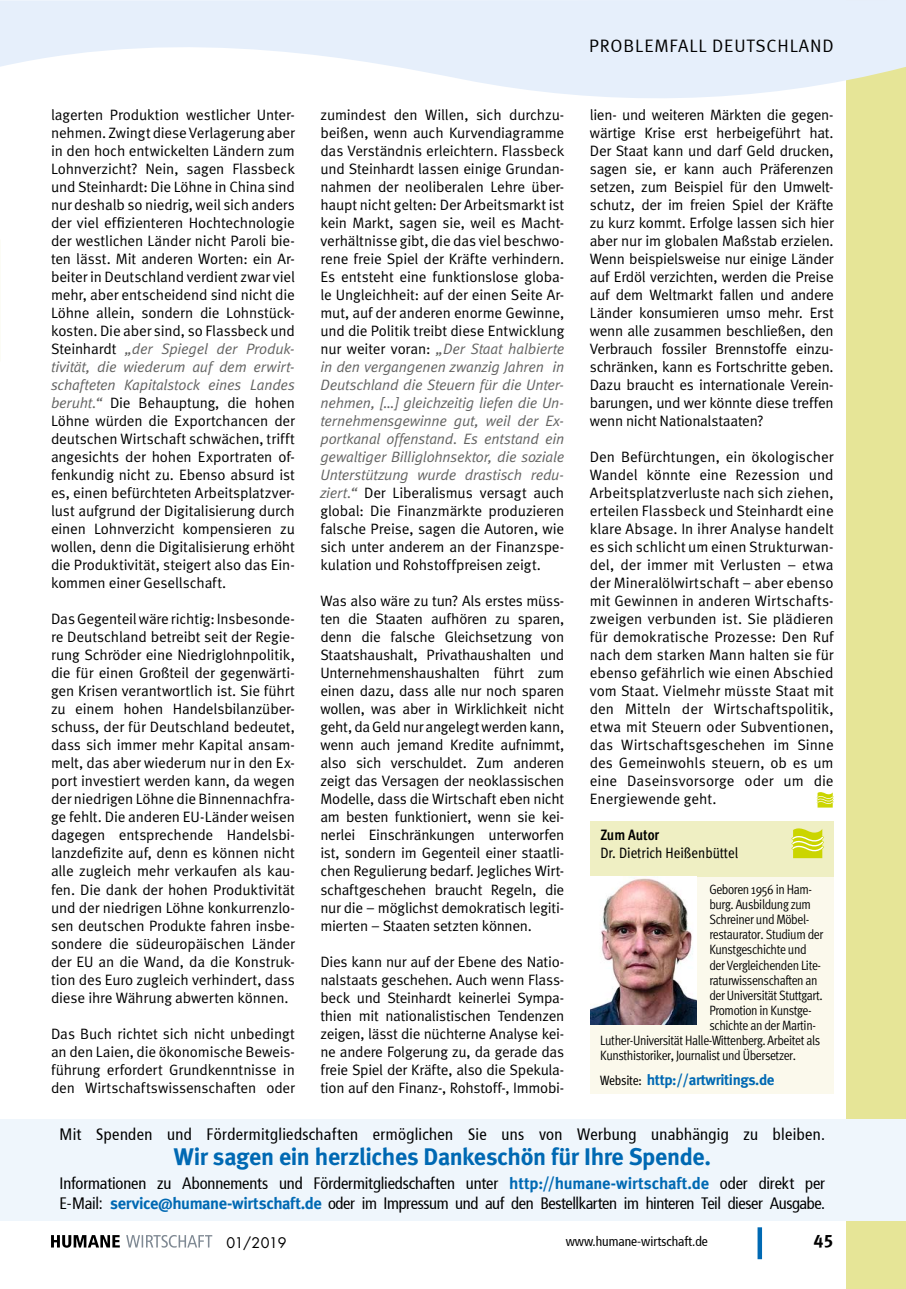
<style>
.page{position:relative;width:906px;height:1289px;background:#fff}
.page>*{position:absolute;margin:0;border:0;box-sizing:border-box;transform-origin:0 0}
.Leserbriefe{font:700 24px "Meta";letter-spacing:-.015em;color:#0069b3}
.t1{font:18px "Meta Normal LF";letter-spacing:.05em;color:#000}
.t2{font:18px "Meta Bold LF";color:#000}
.Leserbriefe-2{font:condensed 16.5px "Frutiger 57";letter-spacing:-.025em;color:#000}
.Leserbriefe-3{font:condensed 16.5px "Frutiger 57";letter-spacing:-.005em;color:#000}
.Leserbriefe-4{font:condensed 16.5px "Frutiger 57";letter-spacing:.02em;color:#000}
.Fließtext___Inital{font:15px/18px "Meta Normal";letter-spacing:-.01em;color:#000;text-align:justify}
.Meta_10-14_standard{font:700 15px "Meta";letter-spacing:-.025em;color:#0069b3}
.t3{font:15px "Meta Cond";color:#000}
.t4{font:700 15px "Meta Cond";color:#000}
.t5{font:14.25px "Futura";letter-spacing:-.025em;color:#000}
.Meta_10-14_standard-2{font:13.5px "Meta Cond Normal";letter-spacing:-.03em;color:#000}
.t6{font:condensed 13.5px "Frutiger 57";color:#000}
.s1{font-style:italic;color:#636362}
.s2{font-family:"Meta Cond";font-weight:400;font-size:13.5px;color:#000}
.s3{font-family:"Meta";font-weight:700;font-stretch:normal;color:#0069b3}
</style>
<div class="page">
<svg style="left:816px;top:792px;width:17px;height:15px"></svg>
<div style="left:590px;top:876px;width:243px;height:217px;background:#fbf9ec"></div>
<div style="left:590px;top:821px;width:243px;height:55px;background:#efefc3"></div>
<svg style="left:791px;top:828px;width:33px;height:30px"></svg>
<img style="left:590px;top:876px;width:106px;height:148px">
<div style="left:846px;top:0;width:60px;height:1288px;background:#e6e597"></div>
<div style="left:0;top:1118px;width:906px;height:102px;background:#eff6fc"></div>
<div style="left:757px;top:1227px;width:5px;height:32px;background:#0069b3"></div>
<svg style="left:51px;top:1235px;width:69px;height:12px"></svg>
<svg style="left:126px;top:1235px;width:86px;height:12px"></svg>
<svg style="left:0;top:0;width:906px;height:98px;fill:#e6effb"></svg>
<p class="Fließtext___Inital" style="left:51px;top:106px;width:245px">lagerten Produktion westlicher Unter&shy;nehmen. Zwingt diese Verlagerung aber in den hoch entwickelten Ländern zum Lohnverzicht? Nein, sagen Flassbeck und Steinhardt: Die Löhne in China sind nur deshalb so niedrig, weil sich anders der viel effizienteren Hochtechnologie der westlichen Länder nicht Paroli bie&shy;ten lässt. Mit anderen Worten: ein Ar&shy;beiter in Deutschland verdient zwar viel mehr, aber entscheidend sind nicht die Löhne allein, sondern die Lohnstück&shy;kosten. Die aber sind, so Flassbeck und Steinhardt <span class="s1">„der Spiegel der Produk&shy;tivität, die wiederum auf dem erwirt&shy;schafteten Kapitalstock eines Landes beruht.“</span> Die Behauptung, die hohen Löhne würden die Exportchancen der deutschen Wirtschaft schwächen, trifft angesichts der hohen Exportraten of&shy;fenkundig nicht zu. Ebenso absurd ist es, einen befürchteten Arbeitsplatzver&shy;lust aufgrund der Digitalisierung durch einen Lohnverzicht kompensieren zu wollen, denn die Digitalisierung erhöht die Produktivität, steigert also das Ein&shy;kommen einer Gesellschaft.</p>
<p class="Fließtext___Inital" style="left:51px;top:610px;width:245px">Das Gegenteil wäre richtig: Insbesonde&shy;re Deutschland betreibt seit der Regie&shy;rung Schröder eine Niedriglohnpolitik, die für einen Großteil der gegenwärti&shy;gen Krisen verantwortlich ist. Sie führt zu einem hohen Handelsbilanzüber&shy;schuss, der für Deutschland bedeutet, dass sich immer mehr Kapital ansam&shy;melt, das aber wiederum nur in den Ex&shy;port investiert werden kann, da wegen der niedrigen Löhne die Binnennachfra&shy;ge fehlt. Die anderen EU-Länder weisen dagegen entsprechende Handelsbi&shy;lanzdefizite auf, denn es können nicht alle zugleich mehr verkaufen als kau&shy;fen. Die dank der hohen Produktivität und der niedrigen Löhne konkurrenzlo&shy;sen deutschen Produkte fahren insbe&shy;sondere die südeuropäischen Länder der EU an die Wand, da die Konstruk&shy;tion des Euro zugleich verhindert, dass diese ihre Währung abwerten können.</p>
<p class="Fließtext___Inital" style="left:51px;top:1024px;width:245px">Das Buch richtet sich nicht unbedingt an den Laien, die ökonomische Beweis&shy;führung erfordert Grundkenntnisse in den Wirtschaftswissenschaften oder</p>
<p class="Fließtext___Inital" style="left:320px;top:106px;width:245px">zumindest den Willen, sich durchzu&shy;beißen, wenn auch Kurvendiagramme das Verständnis erleichtern. Flassbeck und Steinhardt lassen einige Grundan&shy;nahmen der neoliberalen Lehre über&shy;haupt nicht gelten: Der Arbeitsmarkt ist kein Markt, sagen sie, weil es Macht&shy;verhältnisse gibt, die das viel beschwo&shy;rene freie Spiel der Kräfte verhindern.<br>Es entsteht eine funktionslose globa&shy;le Ungleichheit: auf der einen Seite Ar&shy;mut, auf der anderen enorme Gewinne, und die Politik treibt diese Entwicklung nur weiter voran: <span class="s1">„Der Staat halbierte in den vergangenen zwanzig Jahren in Deutschland die Steuern für die Unter&shy;nehmen, […] gleichzeitig liefen die Un&shy;ternehmensgewinne gut, weil der Ex&shy;portkanal offenstand. Es entstand ein gewaltiger Billiglohnsektor, die soziale Unterstützung wurde drastisch redu&shy;ziert.“</span> Der Liberalismus versagt auch global: Die Finanzmärkte produzieren falsche Preise, sagen die Autoren, wie sich unter anderem an der Finanzspe&shy;kulation und Rohstoffpreisen zeigt.</p>
<p class="Fließtext___Inital" style="left:320px;top:592px;width:245px">Was also wäre zu tun? Als erstes müss&shy;ten die Staaten aufhören zu sparen, denn die falsche Gleichsetzung von Staatshaushalt, Privathaushalten und Unternehmenshaushalten führt zum einen dazu, dass alle nur noch sparen wollen, was aber in Wirklichkeit nicht geht, da Geld nur angelegt werden kann, wenn auch jemand Kredite aufnimmt, also sich verschuldet. Zum anderen zeigt das Versagen der neoklassischen Modelle, dass die Wirtschaft eben nicht am besten funktioniert, wenn sie kei&shy;nerlei Einschränkungen unterworfen ist, sondern im Gegenteil einer staatli&shy;chen Regulierung bedarf. Jegliches Wirt&shy;schaftgeschehen braucht Regeln, die nur die – möglichst demokratisch legiti&shy;mierten – Staaten setzten können.</p>
<p class="Fließtext___Inital" style="left:320px;top:952px;width:245px">Dies kann nur auf der Ebene des Natio&shy;nalstaats geschehen. Auch wenn Flass&shy;beck und Steinhardt keinerlei Sympa&shy;thien mit nationalistischen Tendenzen zeigen, lässt die nüchterne Analyse kei&shy;ne andere Folgerung zu, da gerade das freie Spiel der Kräfte, also die Spekula&shy;tion auf den Finanz-, Rohstoff-, Immobi-</p>
<p class="t1" style="left:589px;top:35px;width:246px">PROBLEMFALL DEUTSCHLAND</p>
<p class="Fließtext___Inital" style="left:590px;top:106px;width:245px">lien- und weiteren Märkten die gegen&shy;wärtige Krise erst herbeigeführt hat.<br>Der Staat kann und darf Geld drucken, sagen sie, er kann auch Präferenzen setzen, zum Beispiel für den Umwelt&shy;schutz, der im freien Spiel der Kräfte zu kurz kommt. Erfolge lassen sich hier aber nur im globalen Maßstab erzielen.<br>Wenn beispielsweise nur einige Länder auf Erdöl verzichten, werden die Preise auf dem Weltmarkt fallen und andere Länder konsumieren umso mehr. Erst wenn alle zusammen beschließen, den Verbrauch fossiler Brennstoffe einzu&shy;schränken, kann es Fortschritte geben.<br>Dazu braucht es internationale Verein&shy;barungen, und wer könnte diese treffen wenn nicht Nationalstaaten?</p>
<p class="Fließtext___Inital" style="left:590px;top:448px;width:245px">Den Befürchtungen, ein ökologischer Wandel könnte eine Rezession und Arbeitsplatzverluste nach sich ziehen, erteilen Flassbeck und Steinhardt eine klare Absage. In ihrer Analyse handelt es sich schlicht um einen Strukturwan&shy;del, der immer mit Verlusten – etwa der Mineralölwirtschaft – aber ebenso mit Gewinnen in anderen Wirtschafts&shy;zweigen verbunden ist. Sie plädieren für demokratische Prozesse: Den Ruf nach dem starken Mann halten sie für ebenso gefährlich wie einen Abschied vom Staat. Vielmehr müsste Staat mit den Mitteln der Wirtschaftspolitik, etwa mit Steuern oder Subventionen, das Wirtschaftsgeschehen im Sinne des Gemeinwohls steuern, ob es um eine Daseinsvorsorge oder um die Energiewende geht.</p>
<p class="t4" style="left:600px;top:826px;width:60px">Zum Autor</p>
<p class="t3" style="left:600px;top:844px;width:139px">Dr. Dietrich Heißenbüttel</p>
<p class="Meta_10-14_standard-2" style="left:709px;top:882px;width:104px">Geboren 1956 in Ham-</p>
<p class="Meta_10-14_standard-2" style="left:709px;top:897px;width:103px">burg. Ausbildung zum</p>
<p class="Meta_10-14_standard-2" style="left:709px;top:912px;width:101px">Schreiner und Möbel-</p>
<p class="Meta_10-14_standard-2" style="left:709px;top:927px;width:115px">restaurator. Studium der</p>
<p class="Meta_10-14_standard-2" style="left:709px;top:942px;width:99px">Kunstgeschichte und</p>
<p class="Meta_10-14_standard-2" style="left:709px;top:957px;width:113px">der Vergleichenden Lite-</p>
<p class="Meta_10-14_standard-2" style="left:709px;top:972px;width:110px">raturwissenschaften an</p>
<p class="Meta_10-14_standard-2" style="left:709px;top:987px;width:115px">der Universität Stuttgart.</p>
<p class="Meta_10-14_standard-2" style="left:709px;top:1002px;width:104px">Promotion in Kunstge-</p>
<p class="Meta_10-14_standard-2" style="left:709px;top:1017px;width:108px">schichte an der Martin-</p>
<p class="Meta_10-14_standard-2" style="left:600px;top:1032px;width:221px">Luther-Universität Halle-Wittenberg. Arbeitet als</p>
<p class="Meta_10-14_standard-2" style="left:600px;top:1047px;width:197px">Kunsthistoriker, Journalist und Übersetzer.</p>
<p class="Meta_10-14_standard" style="left:600px;top:1070px;width:176px"><span class="s2">Website:</span> http://artwritings.de</p>
<p class="Leserbriefe-4" style="left:60px;top:1124px;width:767px">Mit Spenden und Fördermitgliedschaften ermöglichen Sie uns von Werbung unabhängig zu bleiben.</p>
<p class="Leserbriefe" style="left:174px;top:1142px;width:539px">Wir sagen ein herzliches Dankeschön für Ihre Spende.</p>
<p class="Leserbriefe-3" style="left:60px;top:1174px;width:767px">Informationen zu Abonnements und Fördermitgliedschaften unter <span class="s3">http://humane-wirtschaft.de</span> oder direkt per</p>
<p class="Leserbriefe-2" style="left:60px;top:1193px;width:767px">E-Mail: <span class="s3">service@humane-wirtschaft.de</span> oder im Impressum und auf den Bestellkarten im hinteren Teil dieser Ausgabe.</p>
<p class="t5" style="left:226px;top:1233px;width:62px">01/2019</p>
<p class="t6" style="left:566px;top:1233px;width:144px">www.humane-wirtschaft.de</p>
<p class="t2" style="left:813px;top:1230px;width:22px">45</p>
</div>
